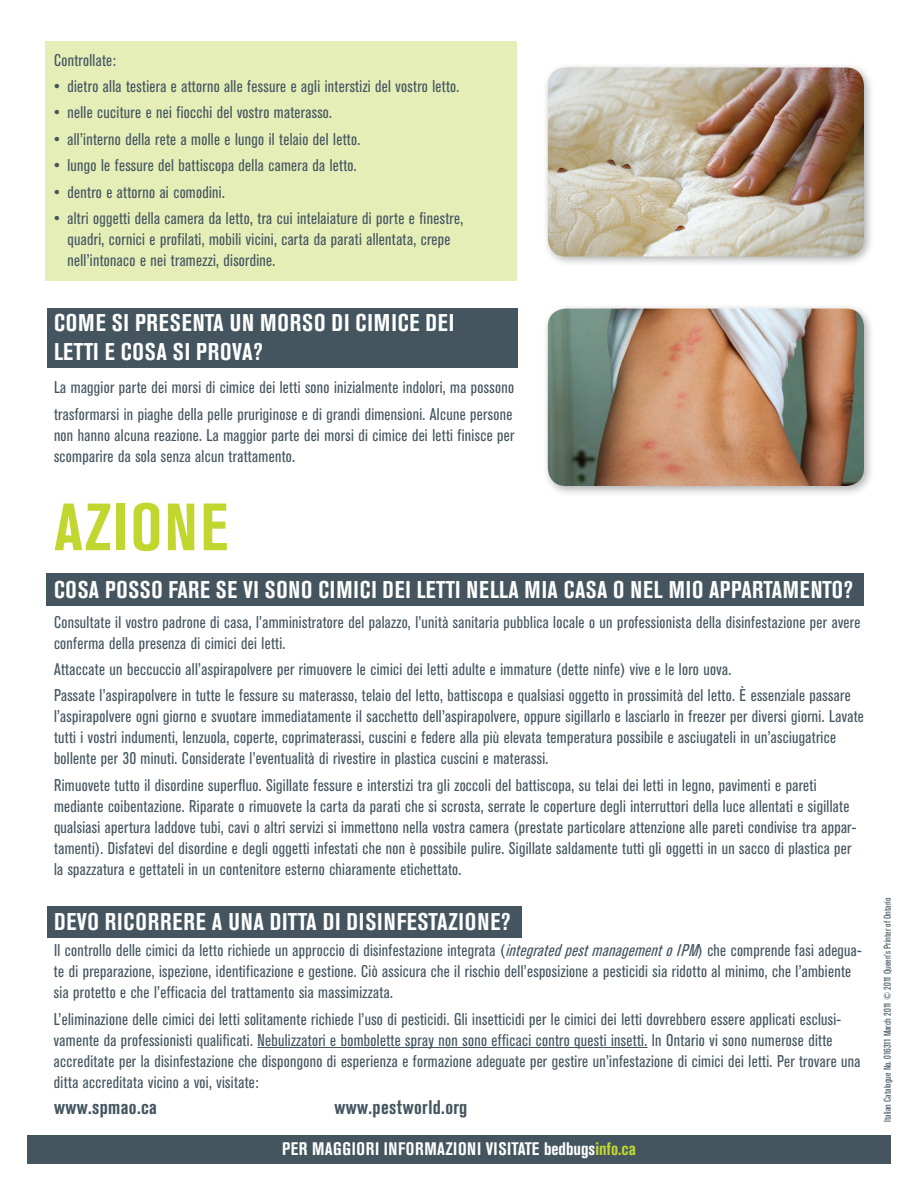
<style>
.page{position:relative;width:918px;height:1188px;background:#fff}
.page>*{position:absolute;margin:0;border:0;box-sizing:border-box;transform-origin:0 0}
.t1{font:700 condensed 66px "Akzidenz Grotesk BE";letter-spacing:.035em;color:#c1d72f}
.t2{font:700 condensed 24px/28.8px "Akzidenz Grotesk BE";letter-spacing:.035em;color:#fff}
.t3{font:700 condensed 19.5px "Akzidenz Grotesk BE";letter-spacing:.02em;color:#45555f}
.t4{font:700 condensed 18px "Akzidenz Grotesk BE";letter-spacing:.02em;color:#fff}
.t5{font:condensed 16.8px/21px "Akzidenz Grotesk BE";letter-spacing:.02em;color:#45555f}
.t6{font:condensed 9.75px "Akzidenz Grotesk BE";color:#45555f}
.s1{font-style:italic}
.s2{color:#c1d72f}
</style>
<div class="page">
<div style="left:45px;top:41px;width:472px;height:240px;background:#e6eeb8"></div>
<div style="left:47px;top:309px;width:470px;height:59px;background:#45555f"></div>
<div style="left:47px;top:573px;width:817px;height:33px;background:#45555f"></div>
<div style="left:47px;top:907px;width:475px;height:31px;background:#45555f"></div>
<hr style="left:257px;top:1047px;width:391px;height:1px;background:#45555f">
<div style="left:542px;top:62px;width:333px;height:206px;background:#231f20;opacity:.35"></div>
<img style="left:548px;top:68px;width:316px;height:189px">
<div style="left:542px;top:303px;width:333px;height:194px;background:#231f20;opacity:.35"></div>
<img style="left:548px;top:309px;width:316px;height:177px">
<div style="left:27px;top:1135px;width:864px;height:28px;background:#45555f"></div>
<p class="t5" style="left:54px;top:50px;width:64px">Controllate:</p>
<p class="t5" style="left:54px;top:76px;width:407px">• dietro alla testiera e attorno alle fessure e agli interstizi del vostro letto.</p>
<p class="t5" style="left:54px;top:103px;width:280px">• nelle cuciture e nei fiocchi del vostro materasso.</p>
<p class="t5" style="left:54px;top:129px;width:308px">• all’interno della rete a molle e lungo il telaio del letto.</p>
<p class="t5" style="left:54px;top:155px;width:304px">• lungo le fessure del battiscopa della camera da letto.</p>
<p class="t5" style="left:54px;top:182px;width:172px">• dentro e attorno ai comodini.</p>
<p class="t5" style="left:68px;top:208px;width:397px;text-indent:-14px">• altri oggetti della camera da letto, tra cui intelaiature di porte e finestre, quadri, cornici e profilati, mobili vicini, carta da parati allentata, crepe nell’intonaco e nei tramezzi, disordine.</p>
<h2 class="t2" style="left:54px;top:309px;width:402px">COME SI PRESENTA UN MORSO DI CIMICE DEI<br>LETTI E COSA SI PROVA?</h2>
<p class="t5" style="left:54px;top:374px;width:462px;line-height:27px">La maggior parte dei morsi di cimice dei letti sono inizialmente indolori, ma possono trasformarsi in piaghe della pelle pruriginose e di grandi dimensioni. Alcune persone</p>
<p class="t5" style="left:54px;top:425px;width:462px">non hanno alcuna reazione. La maggior parte dei morsi di cimice dei letti finisce per scomparire da sola senza alcun trattamento.</p>
<h1 class="t1" style="left:54px;top:490px;width:175px">AZIONE</h1>
<h2 class="t2" style="left:54px;top:576px;width:800px">COSA POSSO FARE SE VI SONO CIMICI DEI LETTI NELLA MIA CASA O NEL MIO APPARTAMENTO?</h2>
<p class="t5" style="left:54px;top:612px;width:808px">Consultate il vostro padrone di casa, l’amministratore del palazzo, l’unità sanitaria pubblica locale o un professionista della disinfestazione per avere conferma della presenza di cimici dei letti.</p>
<p class="t5" style="left:54px;top:656px;width:798px;line-height:26.4px">Attaccate un beccuccio all’aspirapolvere per rimuovere le cimici dei letti adulte e immature (dette ninfe) vive e le loro uova.<br>Passate l’aspirapolvere in tutte le fessure su materasso, telaio del letto, battiscopa e qualsiasi oggetto in prossimità del letto. È essenziale passare</p>
<p class="t5" style="left:54px;top:706px;width:811px">l’aspirapolvere ogni giorno e svuotare immediatamente il sacchetto dell’aspirapolvere, oppure sigillarlo e lasciarlo in freezer per diversi giorni. Lavate tutti i vostri indumenti, lenzuola, coperte, coprimaterassi, cuscini e federe alla più elevata temperatura possibile e asciugateli in un’asciugatrice bollente per 30 minuti. Considerate l’eventualità di rivestire in plastica cuscini e materassi.</p>
<p class="t5" style="left:54px;top:775px;width:804px">Rimuovete tutto il disordine superfluo. Sigillate fessure e interstizi tra gli zoccoli del battiscopa, su telai dei letti in legno, pavimenti e pareti mediante coibentazione. Riparate o rimuovete la carta da parati che si scrosta, serrate le coperture degli interruttori della luce allentati e sigillate qualsiasi apertura laddove tubi, cavi o altri servizi si immettono nella vostra camera (prestate particolare attenzione alle pareti condivise tra appar&shy;tamenti). Disfatevi del disordine e degli oggetti infestati che non è possibile pulire. Sigillate saldamente tutti gli oggetti in un sacco di plastica per la spazzatura e gettateli in un contenitore esterno chiaramente etichettato.</p>
<h2 class="t2" style="left:54px;top:908px;width:458px">DEVO RICORRERE A UNA DITTA DI DISINFESTAZIONE?</h2>
<p class="t5" style="left:54px;top:940px;width:809px">Il controllo delle cimici da letto richiede un approccio di disinfestazione integrata (<span class="s1">integratedpestmanagementoIPM</span>) che comprende fasi adegua&shy;te di preparazione, ispezione, identificazione e gestione. Ciò assicura che il rischio dell’esposizione a pesticidi sia ridotto al minimo, che l’ambiente sia protetto e che l’efficacia del trattamento sia massimizzata.</p>
<p class="t5" style="left:54px;top:1009px;width:808px">L’eliminazione delle cimici dei letti solitamente richiede l’uso di pesticidi. Gli insetticidi per le cimici dei letti dovrebbero essere applicati esclusi&shy;vamente da professionisti qualificati. Nebulizzatori e bombolette spray non sono efficaci contro questi insetti. In Ontario vi sono numerose ditte accreditate per la disinfestazione che dispongono di esperienza e formazione adeguate per gestire un’infestazione di cimici dei letti. Per trovare una ditta accreditata vicino a voi, visitate:</p>
<p class="t3" style="left:54px;top:1096px;width:104px">www.spmao.ca</p>
<p class="t3" style="left:335px;top:1096px;width:134px">www.pestworld.org</p>
<p class="t4" style="left:282px;top:1138px;width:355px">PER MAGGIORI INFORMAZIONI VISITATE bedbugs<span class="s2">info.ca</span></p>
<p class="t6" style="left:882px;top:1122px;width:226px;rotate:-90deg">Italian Catalogue No. 016311 March 2011 © 2011 Queen’s Printer of Ontario</p>
</div>
